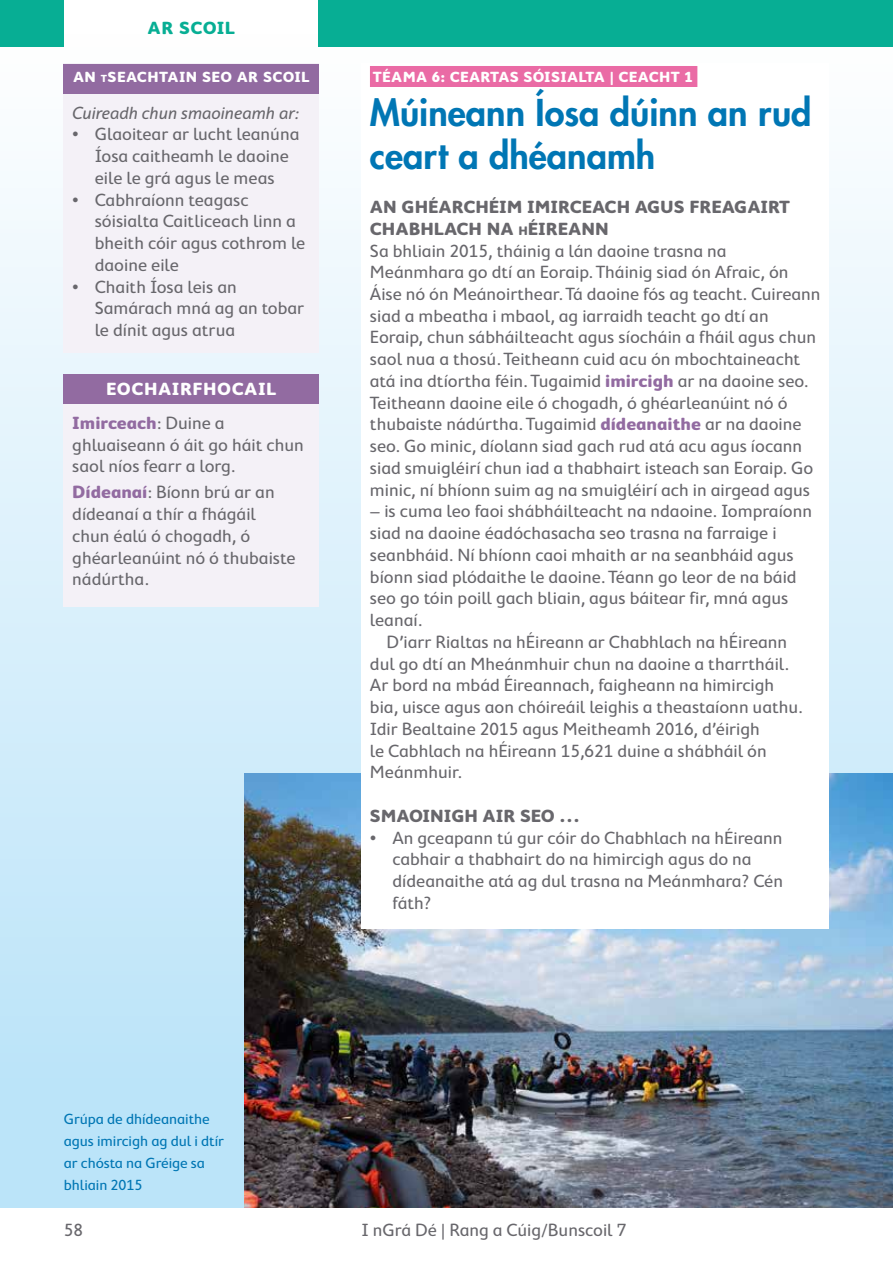
<style>
.page{position:relative;width:893px;height:1263px;background:#fff}
.page>*{position:absolute;margin:0;border:0;box-sizing:border-box;transform-origin:0 0}
.t1{font:800 36px/43.5px "Futura";color:#0076b4}
.t2{font:18px/21.8px "Cambridge Round";color:#68676c}
.t3{font:italic 18px "Cambridge Round";color:#68676c}
.t4{font:700 18px "Cambridge Round";color:#68676c}
.t5{font:700 18px "Cambridge Round";letter-spacing:.03em;color:#fff}
.t6{font:700 18px "Cambridge Round";letter-spacing:.03em;color:#07ae94}
.t7{font:15px/21.8px "Cambridge Round";letter-spacing:-.005em;color:#0076b4}
.t8{font:700 15px "Cambridge Round";letter-spacing:.025em;color:#fff}
.s1{font-size:10.5px}
.s2{font-weight:700;color:#926ba1}
.s3{font-weight:700}
.s4{font-weight:700;font-size:12.6px}
</style>
<div class="page">
<div style="left:0;top:34px;width:893px;height:1174px;background:linear-gradient(to bottom,#fefefe,#b5e1f8)"></div>
<div style="left:0;top:0;width:64px;height:47px;background:#07ae94"></div>
<div style="left:319px;top:0;width:574px;height:47px;background:#07ae94"></div>
<img style="left:244px;top:774px;width:649px;height:434px">
<div style="left:64px;top:64px;width:255px;height:289px;background:#f4f1f7"></div>
<div style="left:64px;top:374px;width:255px;height:233px;background:#f4f1f7"></div>
<div style="left:64px;top:64px;width:255px;height:30px;background:#926ba1"></div>
<div style="left:64px;top:374px;width:255px;height:30px;background:#926ba1"></div>
<div style="left:361px;top:64px;width:468px;height:865px;background:#fff"></div>
<div style="left:370px;top:66px;width:327px;height:21px;background:#ea6ba5"></div>
<p class="t6" style="left:148px;top:17px;width:89px">AR SCOIL</p>
<p class="t8" style="left:73px;top:69px;width:238px">AN <span class="s1">t</span>SEACHTAIN SEO AR SCOIL</p>
<p class="t3" style="left:72px;top:102px;width:228px">Cuireadh chun smaoineamh ar:</p>
<p class="t2" style="left:95px;top:123px;width:206px;text-indent:-22px">• Glaoitear ar lucht leanúna<br>Íosa caitheamh le daoine eile le grá agus le meas</p>
<p class="t2" style="left:95px;top:188px;width:212px;text-indent:-22px">• Cabhraíonn teagasc sóisialta Caitliceach linn a bheith cóir agus cothrom le daoine eile</p>
<p class="t2" style="left:95px;top:275px;width:211px;text-indent:-22px">• Chaith Íosa leis an<br>Samárach mná ag an tobar le dínit agus atrua</p>
<p class="t5" style="left:106px;top:379px;width:172px">EOCHAIRFHOCAIL</p>
<p class="t2" style="left:72px;top:412px;width:233px"><span class="s2">Imirceach</span>: Duine a ghluaiseann ó áit go háit chun saol níos fearr a lorg.</p>
<p class="t2" style="left:72px;top:481px;width:225px"><span class="s2">Dídeanaí</span>: Bíonn brú ar an dídeanaí a thír a fhágáil chun éalú ó chogadh, ó ghéarleanúint nó ó thubaiste nádúrtha.</p>
<p class="t8" style="left:373px;top:69px;width:321px">TÉAMA 6: CEARTAS SÓISIALTA | CEACHT 1</p>
<h1 class="t1" style="left:370px;top:90px;width:443px">Múineann Íosa dúinn an rud ceart a dhéanamh</h1>
<p class="t2" style="left:370px;top:196px;width:452px"><span class="s3">AN GHÉARCHÉIM IMIRCEACH AGUS FREAGAIRT CHABHLACH NA</span> <span class="s4">h</span><span class="s3">ÉIREANN<br></span>Sa bhliain 2015, tháinig a lán daoine trasna na Meánmhara go dtí an Eoraip. Tháinig siad ón Afraic, ón Áise nó ón Meánoirthear. Tá daoine fós ag teacht. Cuireann siad a mbeatha i mbaol, ag iarraidh teacht go dtí an Eoraip, chun sábháilteacht agus síocháin a fháil agus chun saol nua a thosú. Teitheann cuid acu ón mbochtaineacht atá ina dtíortha féin. Tugaimid <span class="s2">imircigh</span> ar na daoine seo.<br>Teitheann daoine eile ó chogadh, ó ghéarleanúint nó ó thubaiste nádúrtha. Tugaimid <span class="s2">dídeanaithe</span> ar na daoine seo. Go minic, díolann siad gach rud atá acu agus íocann siad smuigléirí chun iad a thabhairt isteach san Eoraip. Go minic, ní bhíonn suim ag na smuigléirí ach in airgead agus</p>
<p class="t2" style="left:370px;top:500px;width:444px">– is cuma leo faoi shábháilteacht na ndaoine. Iompraíonn siad na daoine éadóchasacha seo trasna na farraige i seanbháid. Ní bhíonn caoi mhaith ar na seanbháid agus bíonn siad plódaithe le daoine. Téann go leor de na báid seo go tóin poill gach bliain, agus báitear fir, mná agus leanaí.</p>
<p class="t2" style="left:370px;top:631px;width:434px;text-indent:17px">D’iarr Rialtas na hÉireann ar Chabhlach na hÉireann dul go dtí an Mheánmhuir chun na daoine a tharrtháil.<br>Ar bord na mbád Éireannach, faigheann na himircigh bia, uisce agus aon chóireáil leighis a theastaíonn uathu.<br>Idir Bealtaine 2015 agus Meitheamh 2016, d’éirigh<br>le Cabhlach na hÉireann 15,621 duine a shábháil ón Meánmhuir.</p>
<p class="t4" style="left:370px;top:805px;width:211px">SMAOINIGH AIR SEO …</p>
<p class="t2" style="left:392px;top:826px;width:392px;text-indent:-22px">• An gceapann tú gur cóir do Chabhlach na hÉireann cabhair a thabhairt do na himircigh agus do na dídeanaithe atá ag dul trasna na Meánmhara? Cén fáth?</p>
<p class="t7" style="left:64px;top:1108px;width:162px">Grúpa de dhídeanaithe agus imircigh ag dul i dtír ar chósta na Gréige sa bhliain 2015</p>
<p class="t2" style="left:64px;top:1219px;width:21px">58</p>
<p class="t2" style="left:361px;top:1219px;width:266px">I nGrá Dé | Rang a Cúig/Bunscoil 7</p>
</div>
